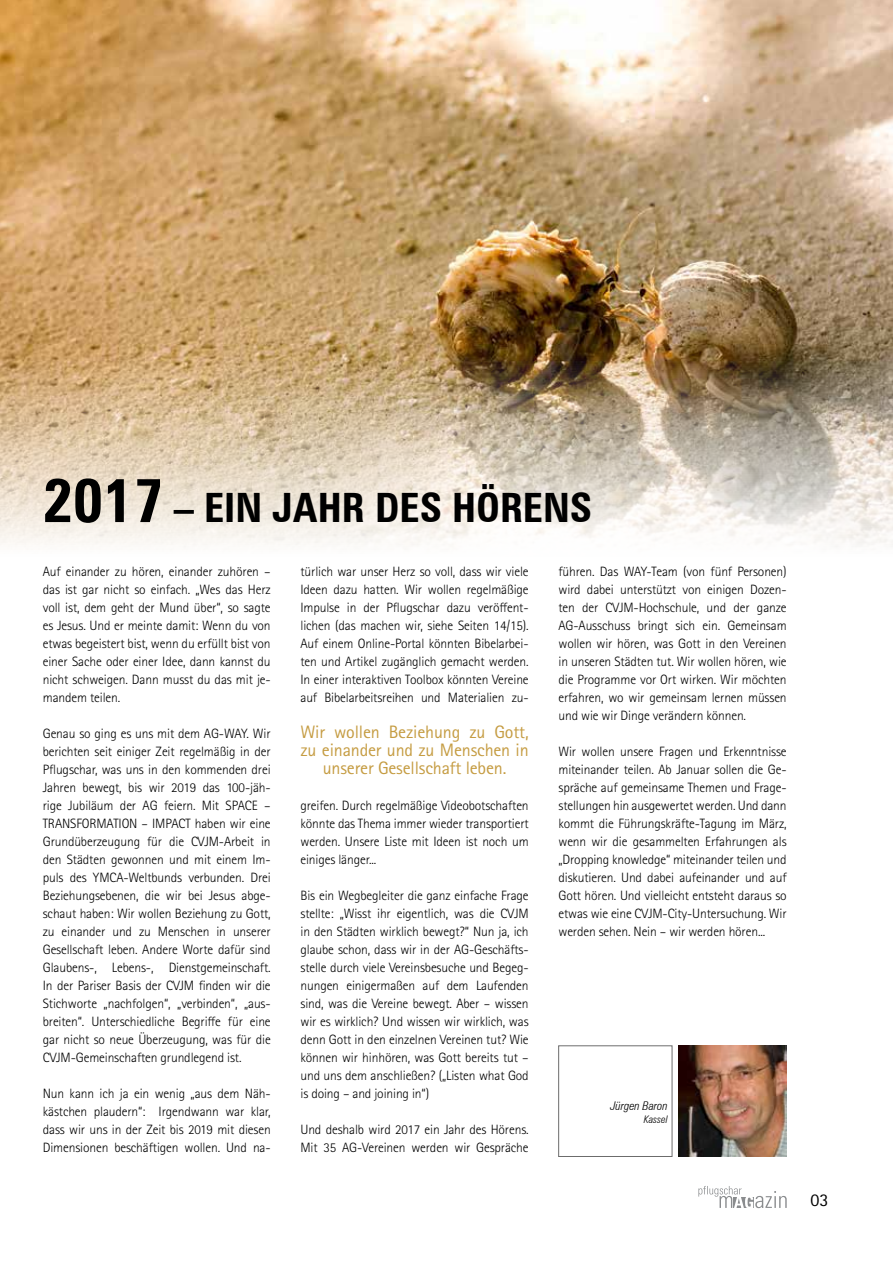
<style>
.page{position:relative;width:893px;height:1263px;background:#fff}
.page>*{position:absolute;margin:0;border:0;box-sizing:border-box;transform-origin:0 0}
.t1{font:700 condensed 40.5px "Zurich BT";color:#000}
.t2{font:18px/18px "Rotis Sans Serif Std";letter-spacing:-.01em;color:#c59c42;text-align:center}
.t3{font:18px "Rotis Sans Serif Std";color:#000}
.t4{font:300 13.5px/18px "Rotis Sans Serif Std";letter-spacing:-.01em;color:#000;text-align:justify}
.t5{font:italic 300 condensed 12px "Zurich BT";color:#000}
.t6{font:italic 300 condensed 10.5px "Zurich BT";color:#000}
.s1{font-size:61.5px}
</style>
<div class="page">
<svg style="left:698px;top:1186px;width:89px;height:22px"></svg>
<img style="left:0;top:0;width:893px;height:547px">
<img style="left:678px;top:1045px;width:109px;height:112px">
<h1 class="t1" style="left:43px;top:483px;width:551px"><span class="s1">2017</span> – EIN JAHR DES HÖRENS</h1>
<p class="t4" style="left:43px;top:563px;width:229px">Auf einander zu hören, einander zuhören – das ist gar nicht so einfach. „Wes das Herz voll ist, dem geht der Mund über“, so sagte es Jesus. Und er meinte damit: Wenn du von etwas begeistert bist, wenn du erfüllt bist von einer Sache oder einer Idee, dann kannst du nicht schweigen. Dann musst du das mit je&shy;mandem teilen.</p>
<p class="t4" style="left:43px;top:725px;width:229px">Genau so ging es uns mit dem AG-WAY. Wir berichten seit einiger Zeit regelmäßig in der Pflugschar, was uns in den kommenden drei Jahren bewegt, bis wir 2019 das 100-jäh&shy;rige Jubiläum der AG feiern. Mit SPACE – TRANSFORMATION – IMPACT haben wir eine Grundüberzeugung für die CVJM-Arbeit in den Städten gewonnen und mit einem Im&shy;puls des YMCA-Weltbunds verbunden. Drei Beziehungsebenen, die wir bei Jesus abge&shy;schaut haben: Wir wollen Beziehung zu Gott, zu einander und zu Menschen in unserer Gesellschaft leben. Andere Worte dafür sind Glaubens-, Lebens-, Dienstgemeinschaft.<br>In der Pariser Basis der CVJM finden wir die Stichworte „nachfolgen“, „verbinden“, „aus&shy;breiten“. Unterschiedliche Begriffe für eine gar nicht so neue Überzeugung, was für die CVJM-Gemeinschaften grundlegend ist.</p>
<p class="t4" style="left:43px;top:1084px;width:229px">Nun kann ich ja ein wenig „aus dem Näh&shy;kästchen plaudern“: Irgendwann war klar, dass wir uns in der Zeit bis 2019 mit diesen Dimensionen beschäftigen wollen. Und na-</p>
<p class="t4" style="left:300px;top:563px;width:230px">türlich war unser Herz so voll, dass wir viele Ideen dazu hatten. Wir wollen regelmäßige Impulse in der Pflugschar dazu veröffent&shy;lichen (das machen wir, siehe Seiten 14/15).<br>Auf einem Online-Portal könnten Bibelarbei&shy;ten und Artikel zugänglich gemacht werden.<br>In einer interaktiven Toolbox könnten Vereine auf Bibelarbeitsreihen und Materialien zu-</p>
<h2 class="t2" style="left:300px;top:723px;width:230px">Wir wollen Beziehung zu Gott, zu einander und zu Menschen in unserer Gesellschaft leben.</h2>
<p class="t4" style="left:300px;top:797px;width:230px">greifen. Durch regelmäßige Videobotschaften könnte das Thema immer wieder transportiert werden. Unsere Liste mit Ideen ist noch um einiges länger...</p>
<p class="t4" style="left:300px;top:887px;width:230px">Bis ein Wegbegleiter die ganz einfache Frage stellte: „Wisst ihr eigentlich, was die CVJM in den Städten wirklich bewegt?“ Nun ja, ich glaube schon, dass wir in der AG-Geschäfts&shy;stelle durch viele Vereinsbesuche und Begeg&shy;nungen einigermaßen auf dem Laufenden sind, was die Vereine bewegt. Aber – wissen wir es wirklich? Und wissen wir wirklich, was denn Gott in den einzelnen Vereinen tut? Wie können wir hinhören, was Gott bereits tut – und uns dem anschließen? („Listen what God is doing – and joining in“)</p>
<p class="t4" style="left:300px;top:1121px;width:230px">Und deshalb wird 2017 ein Jahr des Hörens.<br>Mit 35 AG-Vereinen werden wir Gespräche</p>
<p class="t4" style="left:558px;top:563px;width:230px">führen. Das WAY-Team (von fünf Personen) wird dabei unterstützt von einigen Dozen&shy;ten der CVJM-Hochschule, und der ganze AG-Ausschuss bringt sich ein. Gemeinsam wollen wir hören, was Gott in den Vereinen in unseren Städten tut. Wir wollen hören, wie die Programme vor Ort wirken. Wir möchten erfahren, wo wir gemeinsam lernen müssen und wie wir Dinge verändern können.</p>
<p class="t4" style="left:558px;top:743px;width:230px">Wir wollen unsere Fragen und Erkenntnisse miteinander teilen. Ab Januar sollen die Ge&shy;spräche auf gemeinsame Themen und Frage&shy;stellungen hin ausgewertet werden. Und dann kommt die Führungskräfte-Tagung im März, wenn wir die gesammelten Erfahrungen als „Dropping knowledge“ miteinander teilen und diskutieren. Und dabei aufeinander und auf Gott hören. Und vielleicht entsteht daraus so etwas wie eine CVJM-City-Untersuchung. Wir werden sehen. Nein – wir werden hören...</p>
<p class="t5" style="left:610px;top:1099px;width:59px">Jürgen Baron</p>
<p class="t6" style="left:644px;top:1113px;width:25px">Kassel</p>
<h2 class="t3" style="left:810px;top:1189px;width:19px">03</h2>
</div>
